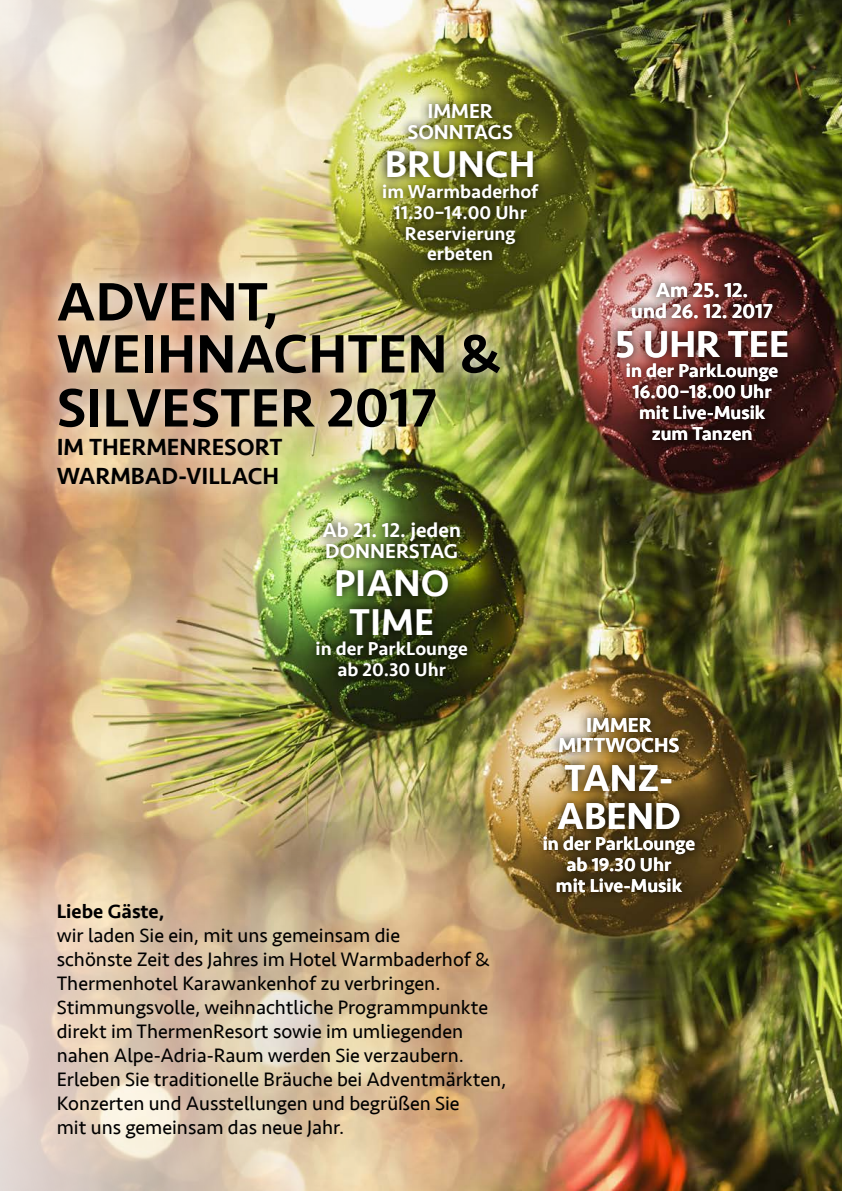
<style>
.page{position:relative;width:842px;height:1191px;background:#fff}
.page>*{position:absolute;margin:0;border:0;box-sizing:border-box;transform-origin:0 0}
.t1{font:500 56px/53px "Seravek";color:#000}
.t2{font:500 38.4px/38.4px "Seravek";color:#fff}
.t3{font:500 24px/28.8px "Seravek";color:#000}
.t4{font:500 20.8px/20.8px "Seravek";color:#fff;text-align:center}
.t5{font:20px/24px "Seravek";color:#000}
.t6{font:500 20px "Seravek";color:#000}
.t7{font:500 19.2px/20.8px "Seravek";color:#fff;text-align:center}
</style>
<div class="page">
<img style="left:0;top:0;width:842px;height:1191px">
<svg style="left:373px;top:94px;width:175px;height:176px;background:#6d702b"></svg>
<img style="left:534px;top:708px;width:170px;height:194px">
<svg style="left:0;top:831px;width:567px;height:360px;background:#d3b898"></svg>
<svg style="left:0;top:0;width:329px;height:177px;background:#e6d6bb"></svg>
<img style="left:38px;top:262px;width:481px;height:243px">
<svg style="left:608px;top:274px;width:189px;height:176px;background:#582e2b"></svg>
<img style="left:307px;top:513px;width:170px;height:173px">
<p class="t4" style="left:407px;top:101px;width:107px">IMMER<br>SONNTAGS</p>
<h2 class="t2" style="left:385px;top:145px;width:152px">BRUNCH</h2>
<p class="t7" style="left:382px;top:181px;width:157px">im Warmbaderhof<br>11.30–14.00 Uhr<br>Reservierung erbeten</p>
<h1 class="t1" style="left:57px;top:276px;width:446px">ADVENT,<br>WEIHNACHTEN &amp;<br>SILVESTER 2017</h1>
<p class="t3" style="left:57px;top:433px;width:227px">IM THERMENRESORT<br>WARMBAD-VILLACH</p>
<p class="t4" style="left:322px;top:520px;width:140px;text-align:left">Ab 21. 12. jeden<br>DONNERSTAG</p>
<h2 class="t2" style="left:334px;top:564px;width:117px;text-align:center">PIANO<br>TIME</h2>
<p class="t7" style="left:316px;top:638px;width:154px">in der ParkLounge ab 20.30 Uhr</p>
<p class="t4" style="left:631px;top:280px;width:143px">Am 25. 12.<br>und 26. 12. 2017</p>
<h2 class="t2" style="left:615px;top:325px;width:176px">5 UHR TEE</h2>
<p class="t7" style="left:626px;top:361px;width:154px">in der ParkLounge<br>16.00–18.00 Uhr mit Live-Musik zum Tanzen</p>
<p class="t6" style="left:57px;top:898px;width:109px">Liebe Gäste,</p>
<p class="t5" style="left:57px;top:923px;width:451px">wir laden Sie ein, mit uns gemeinsam die<br>schönste Zeit des Jahres im Hotel Warmbaderhof &amp; Thermenhotel Karawankenhof zu verbringen.<br>Stimmungsvolle, weihnachtliche Programmpunkte direkt im ThermenResort sowie im umliegenden nahen Alpe-Adria-Raum werden Sie verzaubern.<br>Erleben Sie traditionelle Bräuche bei Adventmärkten, Konzerten und Ausstellungen und begrüßen Sie<br>mit uns gemeinsam das neue Jahr.</p>
<p class="t4" style="left:558px;top:714px;width:122px">IMMER<br>MITTWOCHS</p>
<h2 class="t2" style="left:557px;top:759px;width:125px">TANZ-<br>ABEND</h2>
<p class="t7" style="left:543px;top:833px;width:154px">in der ParkLounge ab 19.30 Uhr<br>mit Live-Musik</p>
</div>
